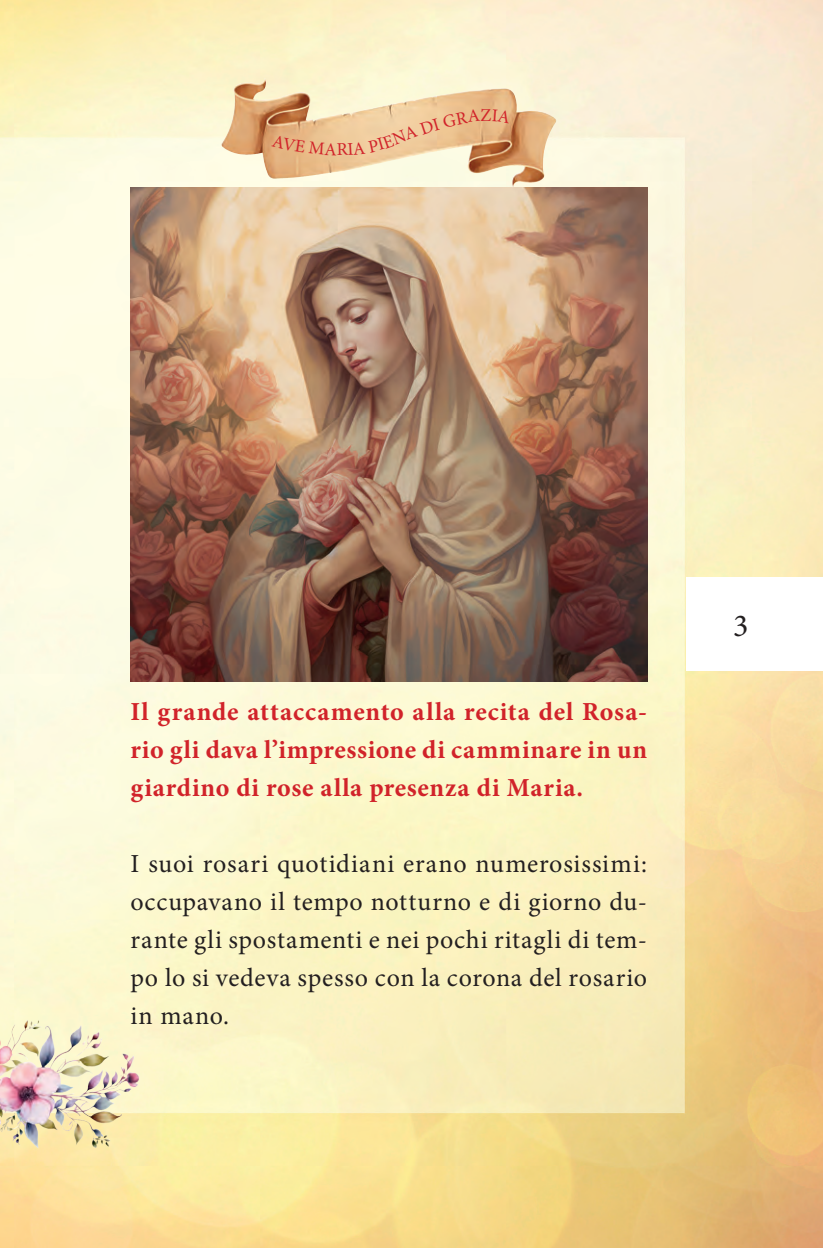
<style>
.page{position:relative;width:823px;height:1248px;background:#fff}
.page>*{position:absolute;margin:0;border:0;box-sizing:border-box;transform-origin:0 0}
.t1{font:32px "Minion Pro";color:#231f20}
.t2{font:26px/38px "Minion Pro";letter-spacing:.03em;color:#231f20;text-align:justify}
.t3{font:700 26px/38px "Minion Pro";letter-spacing:.03em;color:#d1232a;text-align:justify}
</style>
<div class="page">
<img style="left:0;top:0;width:822px;height:1247px">
<div style="left:686px;top:577px;width:136px;height:93px;background:#fff"></div>
<img style="left:130px;top:187px;width:516px;height:494px">
<img style="left:0;top:1003px;width:147px;height:168px">
<img style="left:221px;top:78px;width:44px;height:71px">
<svg style="left:271px;top:109px;width:240px;height:46px;background:#e7bf90"></svg>
<p class="t3" style="left:130px;top:691px;width:518px">Il grande attaccamento alla recita del Rosa&shy;rio gli dava l’impressione di camminare in un giardino di rose alla presenza di Maria.</p>
<p class="t2" style="left:130px;top:844px;width:518px">I suoi rosari quotidiani erano numerosissimi: occupavano il tempo notturno e di giorno du&shy;rante gli spostamenti e nei pochi ritagli di tem&shy;po lo si vedeva spesso con la corona del rosario in mano.</p>
<p class="t1" style="left:732px;top:604px;width:17px">3</p>
</div>
